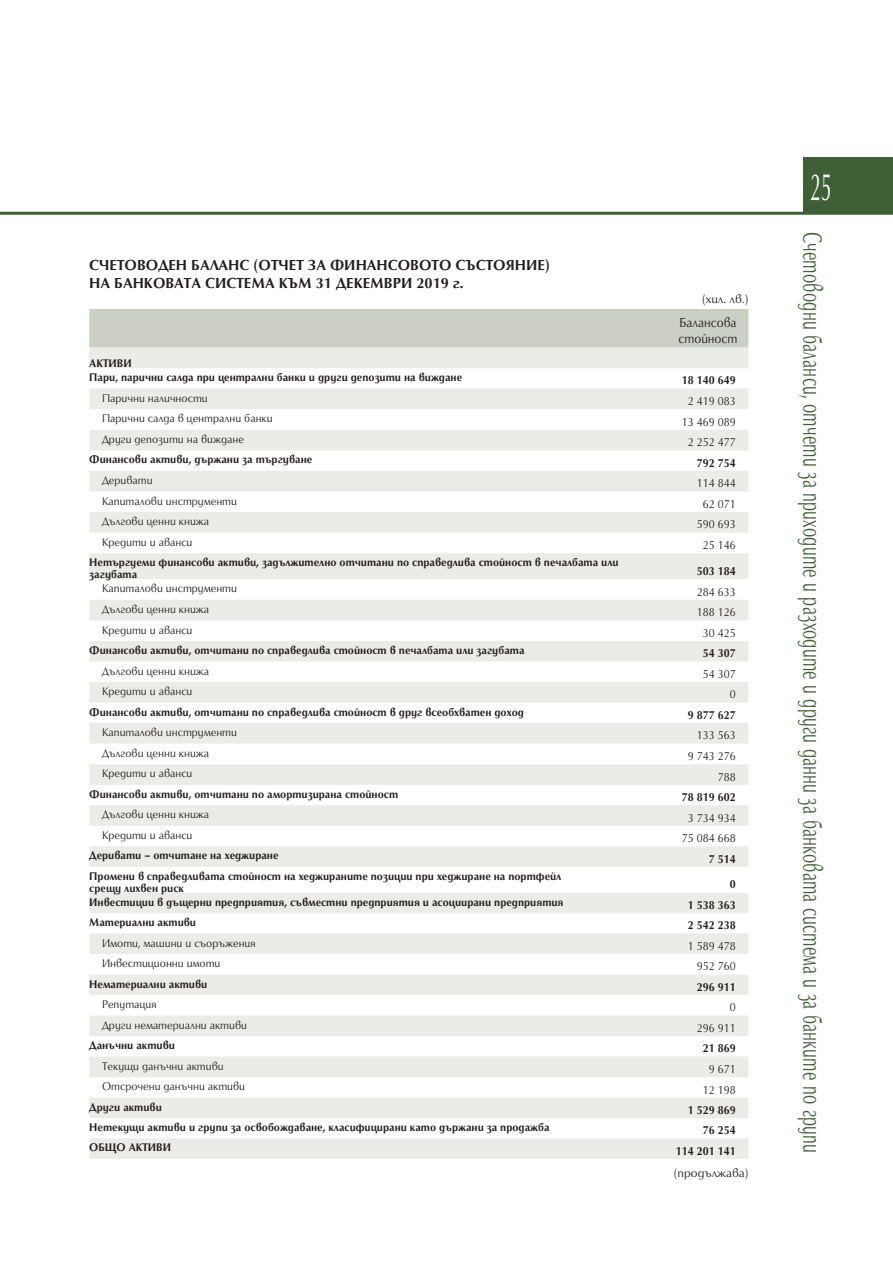
<style>
.page{position:relative;width:893px;height:1263px;background:#fff}
.page>*{position:absolute;margin:0;border:0;box-sizing:border-box;transform-origin:0 0}
.t1{font:39px "SP Optimal";color:#fff;scale:.5 1}
.t2{font:27px "SP Optimum ML";letter-spacing:.015em;color:#3f6036;scale:.6 1}
.Banks-Table-head{font:700 15px/18px "SP Optimum ML";color:#231f20}
.Banks-table-glava{font:13.5px/16.5px "SP Optimum ML";color:#231f20;scale:.9 1}
.Banks-Table-measure{font:12px "SP Optimum ML";color:#231f20;scale:.9 1}
.t3{font:700 12px "SP Optimum ML";color:#231f20;scale:.9 1}
.Banks-Table-measure-2{font:12px "SP Optimum ML";color:#231f20}
.t4{font:700 11.4px/12px "SP Optimum ML";color:#231f20;scale:.95 1}
.t5{font:11.4px "SP Optimum ML";color:#231f20;scale:.95 1}
</style>
<div class="page">
<div style="left:804px;top:158px;width:89px;height:55px;background:#3f6036"></div>
<hr style="left:0;top:212px;width:893px;height:3px;background:#3f6036">
<div style="left:89px;top:309px;width:659px;height:39px;background:#cbcfc4"></div>
<svg style="left:89px;top:348px;width:659px;height:811px;fill:#eff0ed"></svg>
<p class="Banks-Table-head" style="left:89px;top:255px;width:462px">СЧЕТОВОДЕН БАЛАНС (ОТЧЕТ ЗА ФИНАНСОВОТО СЪСТОЯНИЕ)<br>НА БАНКОВАТА СИСТЕМА КЪМ 31 ДЕКЕМВРИ 2019 г.</p>
<p class="Banks-Table-measure-2" style="left:702px;top:291px;width:48px">(хил. лв.)</p>
<p class="Banks-table-glava" style="left:678px;top:313px;width:67px">Балансова стойност</p>
<p class="t4" style="left:89px;top:357px;width:46px">AKTИВИ</p>
<p class="t4" style="left:89px;top:371px;width:394px">Пари, парични салда при централни банки и други депозити на виждане</p>
<p class="t3" style="left:682px;top:372px;width:61px">18 140 649</p>
<p class="t5" style="left:102px;top:390px;width:113px">Парични наличности</p>
<p class="Banks-Table-measure" style="left:688px;top:393px;width:55px">2 419 083</p>
<p class="t5" style="left:102px;top:411px;width:181px">Парични салда в централни банки</p>
<p class="Banks-Table-measure" style="left:682px;top:413px;width:61px">13 469 089</p>
<p class="t5" style="left:102px;top:431px;width:151px">Други депозити на виждане</p>
<p class="Banks-Table-measure" style="left:688px;top:434px;width:55px">2 252 477</p>
<p class="t4" style="left:89px;top:453px;width:236px">Финансови активи, държани за търгуване</p>
<p class="t3" style="left:697px;top:455px;width:45px">792 754</p>
<p class="t5" style="left:102px;top:472px;width:55px">Деривати</p>
<p class="Banks-Table-measure" style="left:697px;top:475px;width:45px">114 844</p>
<p class="t5" style="left:102px;top:493px;width:144px">Капиталови инструменти</p>
<p class="Banks-Table-measure" style="left:703px;top:496px;width:38px">62 071</p>
<p class="t5" style="left:102px;top:514px;width:114px">Дългови ценни книжа</p>
<p class="Banks-Table-measure" style="left:697px;top:516px;width:45px">590 693</p>
<p class="t5" style="left:102px;top:534px;width:97px">Кредити и аванси</p>
<p class="Banks-Table-measure" style="left:703px;top:537px;width:38px">25 146</p>
<p class="t4" style="left:89px;top:556px;width:559px">Нетъргуеми финансови активи, задължително отчитани по справедлива стойност в печалбата или загубата</p>
<p class="t3" style="left:697px;top:563px;width:45px">503 184</p>
<p class="t5" style="left:102px;top:581px;width:144px">Капиталови инструменти</p>
<p class="Banks-Table-measure" style="left:697px;top:583px;width:45px">284 633</p>
<p class="t5" style="left:102px;top:601px;width:114px">Дългови ценни книжа</p>
<p class="Banks-Table-measure" style="left:697px;top:604px;width:45px">188 126</p>
<p class="t5" style="left:102px;top:622px;width:97px">Кредити и аванси</p>
<p class="Banks-Table-measure" style="left:703px;top:625px;width:38px">30 425</p>
<p class="t4" style="left:89px;top:644px;width:460px">Финансови активи, отчитани по справедлива стойност в печалбата или загубата</p>
<p class="t3" style="left:703px;top:645px;width:38px">54 307</p>
<p class="t5" style="left:102px;top:663px;width:114px">Дългови ценни книжа</p>
<p class="Banks-Table-measure" style="left:703px;top:666px;width:38px">54 307</p>
<p class="t5" style="left:102px;top:684px;width:97px">Кредити и аванси</p>
<p class="Banks-Table-measure" style="left:730px;top:686px;width:8px">0</p>
<p class="t4" style="left:89px;top:705px;width:459px">Финансови активи, отчитани по справедлива стойност в друг всеобхватен доход</p>
<p class="t3" style="left:688px;top:707px;width:55px">9 877 627</p>
<p class="t5" style="left:102px;top:725px;width:144px">Капиталови инструменти</p>
<p class="Banks-Table-measure" style="left:697px;top:727px;width:45px">133 563</p>
<p class="t5" style="left:102px;top:745px;width:114px">Дългови ценни книжа</p>
<p class="Banks-Table-measure" style="left:688px;top:748px;width:55px">9 743 276</p>
<p class="t5" style="left:102px;top:766px;width:97px">Кредити и аванси</p>
<p class="Banks-Table-measure" style="left:718px;top:768px;width:21px">788</p>
<p class="t4" style="left:89px;top:787px;width:327px">Финансови активи, отчитани по амортизирана стойност</p>
<p class="t3" style="left:682px;top:789px;width:61px">78 819 602</p>
<p class="t5" style="left:102px;top:807px;width:114px">Дългови ценни книжа</p>
<p class="Banks-Table-measure" style="left:688px;top:809px;width:55px">3 734 934</p>
<p class="t5" style="left:102px;top:827px;width:97px">Кредити и аванси</p>
<p class="Banks-Table-measure" style="left:682px;top:830px;width:61px">75 084 668</p>
<p class="t4" style="left:89px;top:849px;width:201px">Деривати – отчитане на хеджиране</p>
<p class="t3" style="left:709px;top:851px;width:31px">7 514</p>
<p class="t4" style="left:89px;top:869px;width:498px">Промени в справедливата стойност на хеджираните позиции при хеджиране на портфейл срещу лихвен риск</p>
<p class="t3" style="left:730px;top:877px;width:8px">0</p>
<p class="t4" style="left:89px;top:895px;width:501px">Инвестиции в дъщерни предприятия, съвместни предприятия и асоциирани предприятия</p>
<p class="t3" style="left:688px;top:897px;width:55px">1 538 363</p>
<p class="t4" style="left:89px;top:916px;width:114px">Материални активи</p>
<p class="t3" style="left:688px;top:917px;width:55px">2 542 238</p>
<p class="t5" style="left:102px;top:935px;width:163px">Имоти, машини и съоръжения</p>
<p class="Banks-Table-measure" style="left:688px;top:938px;width:55px">1 589 478</p>
<p class="t5" style="left:102px;top:956px;width:126px">Инвестиционни имоти</p>
<p class="Banks-Table-measure" style="left:697px;top:958px;width:45px">952 760</p>
<p class="t4" style="left:89px;top:977px;width:126px">Нематериални активи</p>
<p class="t3" style="left:697px;top:979px;width:45px">296 911</p>
<p class="t5" style="left:102px;top:997px;width:59px">Репутация</p>
<p class="Banks-Table-measure" style="left:730px;top:999px;width:8px">0</p>
<p class="t5" style="left:102px;top:1017px;width:154px">Други нематериални активи</p>
<p class="Banks-Table-measure" style="left:697px;top:1020px;width:45px">296 911</p>
<p class="t4" style="left:89px;top:1039px;width:92px">Данъчни активи</p>
<p class="t3" style="left:703px;top:1040px;width:38px">21 869</p>
<p class="t5" style="left:102px;top:1058px;width:130px">Текущи данъчни активи</p>
<p class="Banks-Table-measure" style="left:709px;top:1061px;width:31px">9 671</p>
<p class="t5" style="left:102px;top:1079px;width:152px">Отсрочени данъчни активи</p>
<p class="Banks-Table-measure" style="left:703px;top:1081px;width:38px">12 198</p>
<p class="t4" style="left:89px;top:1100px;width:78px">Други активи</p>
<p class="t3" style="left:688px;top:1102px;width:55px">1 529 869</p>
<p class="t4" style="left:89px;top:1121px;width:486px">Нетекущи активи и групи за освобождаване, класифицирани като държани за продажба</p>
<p class="t3" style="left:703px;top:1122px;width:38px">76 254</p>
<p class="t4" style="left:89px;top:1141px;width:88px">ОБЩО АКТИВИ</p>
<p class="t3" style="left:676px;top:1143px;width:68px">114 201 141</p>
<p class="Banks-Table-measure-2" style="left:674px;top:1165px;width:76px">(продължава)</p>
<p class="t1" style="left:810px;top:165px;width:45px">25</p>
<h2 class="t2" style="left:831px;top:232px;width:1537px;rotate:90deg">Счетоводни баланси, отчети за приходите и разходите и други данни за банковата система и за банките по групи</h2>
</div>
